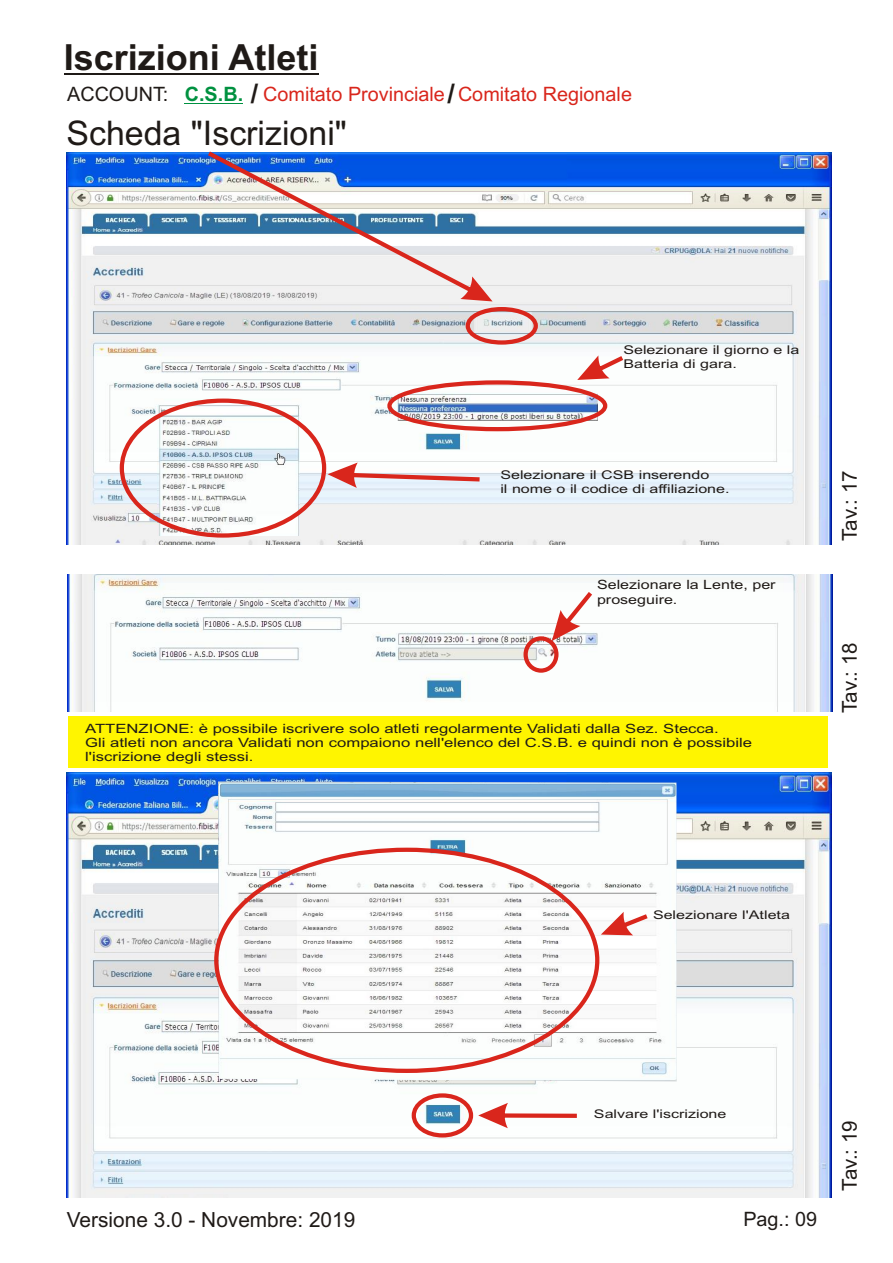
<style>
.page{position:relative;width:893px;height:1263px;background:#fff}
.page>*{position:absolute;margin:0;border:0;box-sizing:border-box;transform-origin:0 0}
.t1{font:700 36px "Arial";color:#1f1a17}
.t2{font:33.9px "Arial";color:#1f1a17}
.t3{font:20.85px "Arial";color:#1f1a17}
.t4{font:20.55px "Arial";color:#1f1a17}
.t5{font:19.8px "Arial";color:#d9261c}
.t6{font:19.8px "Arial";color:#1f1a17}
.t7{font:12.75px/14.2px "Arial";color:#1f1a17;scale:1.31 1}
.t8{font:12.75px/14.2px "Arial";color:#1f1a17;scale:1.26 1}
.t9{font:12.15px/13.5px "Arial";color:#1f1a17;scale:1.33 1}
.t10{font:12px "Arial";color:#1f1a17;scale:1.34 1}
.s1{color:#1f1a17}
.s2{font-weight:700;color:#009140}
.s3{font-weight:700;font-size:26.55px;color:#1f1a17}
</style>
<div class="page">
<img style="left:67px;top:153px;width:765px;height:392px">
<img style="left:662px;top:315px;width:80px;height:18px">
<img style="left:714px;top:314px;width:46px;height:18px">
<img style="left:67px;top:773px;width:765px;height:424px">
<hr style="left:64px;top:73px;width:254px;height:2px;background:#1f1a17">
<hr style="left:185px;top:103px;width:58px;height:1px;background:#009140">
<svg style="left:328px;top:462px;width:152px;height:26px"></svg>
<svg style="left:577px;top:355px;width:46px;height:25px"></svg>
<img style="left:397px;top:394px;width:201px;height:26px">
<img style="left:158px;top:406px;width:141px;height:129px">
<div style="left:120px;top:398px;width:206px;height:140px;border:4px solid #d9261c;border-radius:50%"></div>
<img style="left:218px;top:781px;width:459px;height:300px">
<div style="left:387px;top:380px;width:220px;height:51px;border:4px solid #d9261c;border-radius:50%"></div>
<img style="left:67px;top:574px;width:766px;height:137px">
<div style="left:523px;top:636px;width:35px;height:37px;border:4px solid #d9261c;border-radius:50%"></div>
<svg style="left:552px;top:592px;width:40px;height:49px"></svg>
<svg style="left:601px;top:912px;width:47px;height:23px"></svg>
<div style="left:412px;top:1093px;width:61px;height:44px;border:4px solid #d9261c;border-radius:50%"></div>
<svg style="left:478px;top:1103px;width:99px;height:25px"></svg>
<div style="left:466px;top:307px;width:72px;height:38px;border:4px solid #d9261c;border-radius:50%"></div>
<svg style="left:208px;top:151px;width:285px;height:150px"></svg>
<div style="left:69px;top:717px;width:759px;height:51px;background:#fff500"></div>
<h1 class="t1" style="left:64px;top:44px;width:256px">Iscrizioni Atleti</h1>
<h3 class="t5" style="left:67px;top:87px;width:566px"><span class="s1">ACCOUNT:</span> <span class="s2">C.S.B.</span> <span class="s3">/</span> Comitato Provinciale<span class="s3">/</span> Comitato Regionale</h3>
<h2 class="t2" style="left:66px;top:120px;width:282px">Scheda "Iscrizioni"</h2>
<p class="t9" style="left:623px;top:344px;width:134px">Selezionare il giorno e la<br>Batteria di gara.</p>
<p class="t9" style="left:500px;top:469px;width:174px">Selezionare il CSB inserendo<br>il nome o il codice di affiliazione.</p>
<p class="t8" style="left:597px;top:579px;width:143px">Selezionare la Lente, per proseguire.</p>
<p class="t7" style="left:85px;top:722px;width:511px">ATTENZIONE: è possibile iscrivere solo atleti regolarmente Validati dalla Sez. Stecca.<br>Gli atleti non ancora Validati non compaiono nell'elenco del C.S.B. e quindi non è possibile l'iscrizione degli stessi.</p>
<h3 class="t4" style="left:842px;top:541px;width:72px;rotate:-90deg">Tav.: 17</h3>
<h3 class="t4" style="left:842px;top:713px;width:72px;rotate:-90deg">Tav.: 18</h3>
<p class="t10" style="left:653px;top:910px;width:104px">Selezionare l'Atleta</p>
<h3 class="t3" style="left:67px;top:1212px;width:290px">Versione 3.0 - Novembre: 2019</h3>
<p class="t10" style="left:594px;top:1109px;width:100px">Salvare l'iscrizione</p>
<h3 class="t6" style="left:743px;top:1212px;width:75px">Pag.: 09</h3>
<h3 class="t4" style="left:842px;top:1190px;width:72px;rotate:-90deg">Tav.: 19</h3>
</div>
